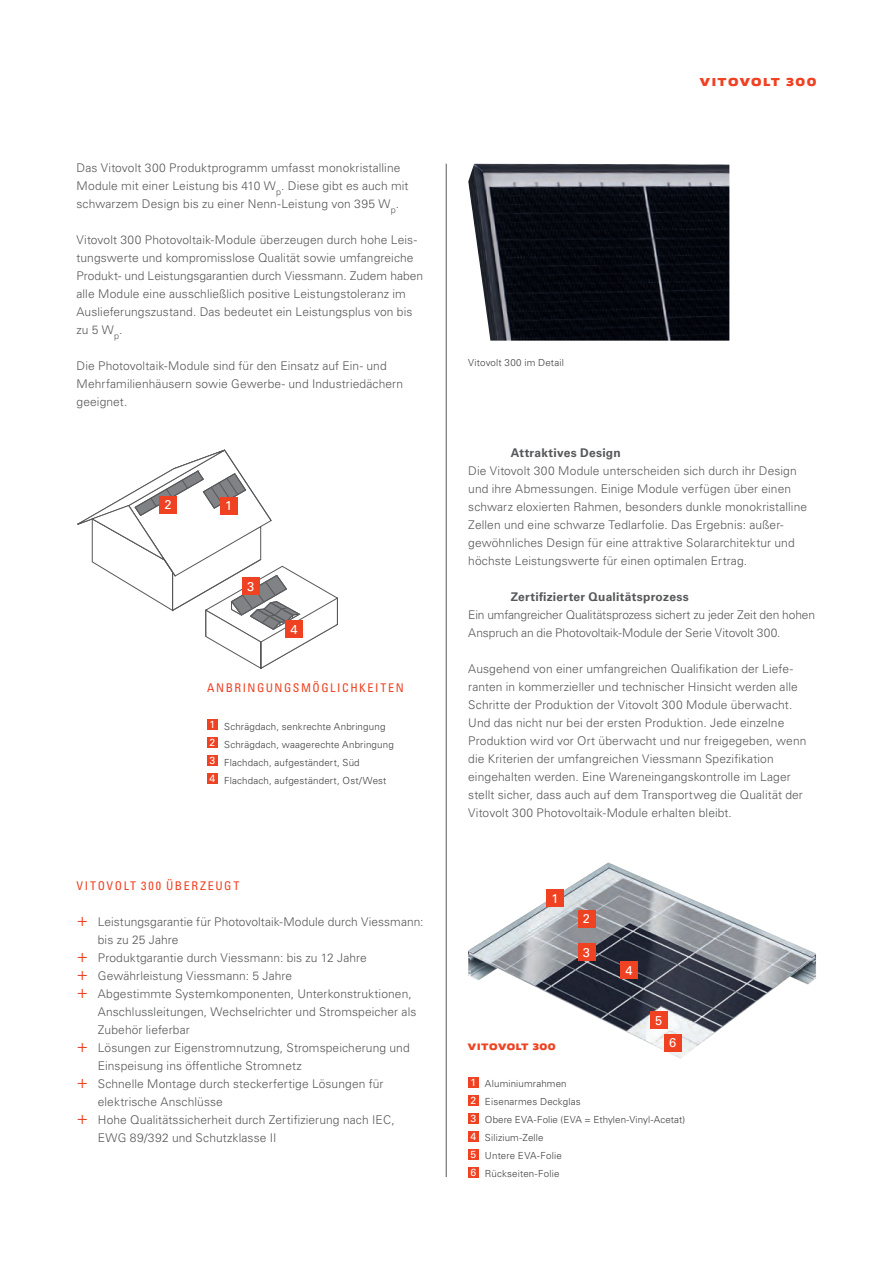
<style>
.page{position:relative;width:893px;height:1263px;background:#fff}
.page>*{position:absolute;margin:0;border:0;box-sizing:border-box;transform-origin:0 0}
.t1{font:12.75px "Univers LTCYR 55 Roman";color:#fff}
.t2{font:300 12px/18px "Univers LTCYR 45";letter-spacing:.01em;color:#57585a}
.t3{font:300 12px/18px "Univers LTCYR 45";letter-spacing:-.01em;color:#57585a}
.t4{font:700 12px "Univers LTCYR 65";letter-spacing:.025em;color:#57585a}
.t5{font:condensed 12px "Univers LTCYR 57";letter-spacing:.13em;color:#ef4222}
.t6{font:700 12px "Viessmann";letter-spacing:.1em;color:#ef4222}
.t7{font:300 9.75px/18px "Univers LTCYR 45";letter-spacing:.015em;color:#3e3e3f}
.t8{font:700 9.75px "Viessmann";letter-spacing:.035em;color:#ef4222}
.s1{font-size:18px;color:#ef4222}
</style>
<div class="page">
<img style="left:468px;top:164px;width:261px;height:177px">
<img style="left:468px;top:862px;width:348px;height:197px">
<div style="left:546px;top:890px;width:17px;height:17px;background:#ef4222"></div>
<div style="left:468px;top:1077px;width:11px;height:10px;background:#ef4222"></div>
<div style="left:468px;top:1095px;width:11px;height:10px;background:#ef4222"></div>
<div style="left:468px;top:1113px;width:11px;height:10px;background:#ef4222"></div>
<div style="left:468px;top:1131px;width:11px;height:10px;background:#ef4222"></div>
<div style="left:468px;top:1149px;width:11px;height:10px;background:#ef4222"></div>
<div style="left:468px;top:1167px;width:11px;height:10px;background:#ef4222"></div>
<div style="left:578px;top:910px;width:17px;height:17px;background:#ef4222"></div>
<div style="left:578px;top:944px;width:17px;height:17px;background:#ef4222"></div>
<div style="left:621px;top:962px;width:17px;height:17px;background:#ef4222"></div>
<div style="left:650px;top:1012px;width:17px;height:17px;background:#ef4222"></div>
<div style="left:664px;top:1034px;width:17px;height:17px;background:#ef4222"></div>
<svg style="left:77px;top:449px;width:261px;height:220px"></svg>
<div style="left:207px;top:719px;width:11px;height:11px;background:#ef4222"></div>
<div style="left:207px;top:737px;width:11px;height:11px;background:#ef4222"></div>
<div style="left:207px;top:755px;width:11px;height:11px;background:#ef4222"></div>
<div style="left:207px;top:773px;width:11px;height:11px;background:#ef4222"></div>
<div style="left:220px;top:497px;width:17px;height:17px;background:#ef4222"></div>
<div style="left:159px;top:496px;width:17px;height:17px;background:#ef4222"></div>
<div style="left:242px;top:578px;width:17px;height:17px;background:#ef4222"></div>
<div style="left:286px;top:621px;width:17px;height:17px;background:#ef4222"></div>
<hr style="left:446px;top:164px;width:1px;height:1013px;background:#57585a">
<p class="t2" style="left:77px;top:160px;width:334px">Das Vitovolt 300 Produktprogramm umfasst monokristalline<br>Module mit einer Leistung bis 410 W<sub>p</sub>. Diese gibt es auch mit schwarzem Design bis zu einer Nenn-Leistung von 395 W<sub>p</sub>.</p>
<p class="t2" style="left:77px;top:232px;width:348px">Vitovolt 300 Photovoltaik-Module überzeugen durch hohe Leis&shy;tungswerte und kompromisslose Qualität sowie umfangreiche Produkt- und Leistungs garantien durch Viessmann. Zudem haben alle Module eine ausschließlich positive Leistungstoleranz im Auslieferungs zustand. Das bedeutet ein Leistungsplus von bis zu 5 W<sub>p</sub>.</p>
<p class="t2" style="left:77px;top:358px;width:328px">Die Photovoltaik-Module sind für den Einsatz auf Ein- und<br>Mehrfamilienhäusern sowie Gewerbe- und Industrie dächern geeignet.</p>
<p class="t1" style="left:164px;top:499px;width:9px">2</p>
<p class="t1" style="left:225px;top:500px;width:9px">1</p>
<p class="t1" style="left:247px;top:580px;width:9px">3</p>
<p class="t1" style="left:291px;top:623px;width:9px">4</p>
<p class="t5" style="left:207px;top:681px;width:198px">ANBRINGUNGSMÖGLICHKEITEN</p>
<p class="t7" style="left:210px;top:718px;width:186px"><sup>1</sup> Schrägdach, senkrechte Anbringung<br><sup>2</sup> Schrägdach, waagerechte Anbringung <sup>3</sup> Flachdach, aufgeständert, Süd<br><sup>4</sup> Flachdach, aufgeständert, Ost/West</p>
<p class="t5" style="left:77px;top:879px;width:164px">VITOVOLT 300 ÜBERZEUGT</p>
<p class="t2" style="left:77px;top:914px;width:348px"><span class="s1">+</span> Leistungsgarantie für Photovoltaik-Module durch Viessmann:</p>
<p class="t2" style="left:98px;top:932px;width:82px">bis zu 25 Jahre</p>
<p class="t2" style="left:77px;top:950px;width:292px"><span class="s1">+</span> Produktgarantie durch Viessmann: bis zu 12 Jahre</p>
<p class="t2" style="left:77px;top:968px;width:217px"><span class="s1">+</span> Gewährleistung Viessmann: 5 Jahre</p>
<p class="t2" style="left:77px;top:986px;width:337px"><span class="s1">+</span> Abgestimmte Systemkomponenten, Unterkonstruktionen,</p>
<p class="t2" style="left:98px;top:1004px;width:320px">Anschlussleitungen, Wechselrichter und Stromspeicher als</p>
<p class="t2" style="left:98px;top:1022px;width:94px">Zubehör lieferbar</p>
<p class="t2" style="left:77px;top:1040px;width:335px"><span class="s1">+</span> Lösungen zur Eigenstromnutzung, Stromspeicherung und</p>
<p class="t2" style="left:98px;top:1058px;width:205px">Einspeisung ins öffentliche Stromnetz</p>
<p class="t2" style="left:77px;top:1076px;width:309px"><span class="s1">+</span> Schnelle Montage durch steckerfertige Lösungen für</p>
<p class="t2" style="left:98px;top:1094px;width:127px">elektrische Anschlüsse</p>
<p class="t2" style="left:77px;top:1112px;width:320px"><span class="s1">+</span> Hohe Qualitätssicherheit durch Zertifizierung nach IEC,</p>
<p class="t2" style="left:98px;top:1130px;width:180px">EWG 89/392 und Schutzklasse II</p>
<p class="t7" style="left:468px;top:354px;width:97px">Vitovolt 300 im Detail</p>
<p class="t6" style="left:700px;top:74px;width:118px">VITOVOLT 300</p>
<p class="t4" style="left:511px;top:449px;width:112px">Attraktives Design</p>
<p class="t2" style="left:468px;top:463px;width:340px">Die Vitovolt 300 Module unterscheiden sich durch ihr Design und ihre Abmessungen. Einige Module verfügen über einen schwarz eloxierten Rahmen, besonders dunkle monokristalline Zellen und eine schwarze Tedlarfolie. Das Ergebnis: außer&shy;gewöhnliches Design für eine attraktive Solararchitektur und höchste Leistungswerte für einen optimalen Ertrag.</p>
<p class="t4" style="left:511px;top:593px;width:179px">Zertifizierter Qualitätsprozess</p>
<p class="t3" style="left:468px;top:607px;width:348px">Ein umfangreicher Qualitätsprozess sichert zu jeder Zeit den hohen<br>Anspruch an die Photovoltaik-Module der Serie Vitovolt 300.</p>
<p class="t2" style="left:468px;top:661px;width:340px">Ausgehend von einer umfangreichen Qualifikation der Liefe&shy;ranten in kom merzieller und technischer Hinsicht werden alle Schritte der Produktion der Vitovolt 300 Module überwacht.<br>Und das nicht nur bei der ersten Produktion. Jede einzelne Produktion wird vor Ort überwacht und nur freigegeben, wenn die Kriterien der umfangreichen Viessmann Spe zifi ka tion eingehalten werden. Eine Wareneingangskontrolle im Lager stellt sicher, dass auch auf dem Transportweg die Qualität der Vitovolt 300 Photovoltaik-Module erhalten bleibt.</p>
<p class="t1" style="left:551px;top:892px;width:9px">1</p>
<p class="t1" style="left:583px;top:913px;width:9px">2</p>
<p class="t1" style="left:583px;top:946px;width:9px">3</p>
<p class="t1" style="left:625px;top:964px;width:9px">4</p>
<p class="t1" style="left:655px;top:1014px;width:9px">5</p>
<p class="t1" style="left:669px;top:1036px;width:9px">6</p>
<p class="t8" style="left:468px;top:1040px;width:89px">VITOVOLT 300</p>
<p class="t7" style="left:470px;top:1076px;width:216px"><sup>1</sup> Aluminiumrahmen<br><sup>2</sup> Eisenarmes Deckglas<br><sup>3</sup> Obere EVA-Folie (EVA = Ethylen-Vinyl-Acetat)<br><sup>4</sup> Silizium-Zelle<br><sup>5</sup> Untere EVA-Folie<br><sup>6</sup> Rückseiten-Folie</p>
</div>
